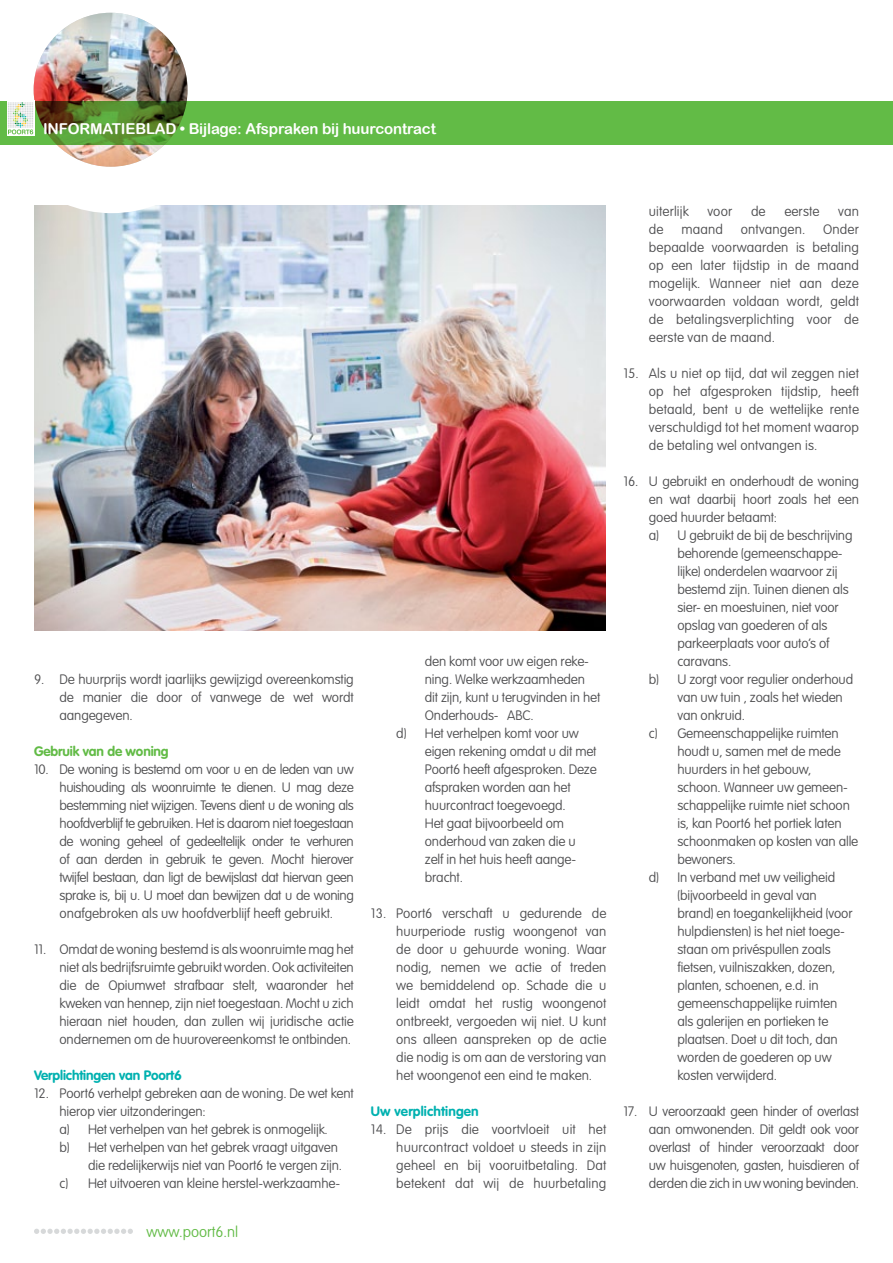
<style>
.page{position:relative;width:893px;height:1263px;background:#fff}
.page>*{position:absolute;margin:0;border:0;box-sizing:border-box;transform-origin:0 0}
.t1{font:15px "Arial Rounded MT Bold";letter-spacing:-.01em;color:#fff}
.t2{font:100 15px "VAG Rounded Std";color:#62bb46}
.t3{font:100 13.5px/18px "VAG Rounded Std";letter-spacing:-.01em;color:#4d4d4f;text-align:justify}
.t4{font:700 13.5px "VAG Rounded Std";letter-spacing:-.01em;color:#00b1b0}
.t5{font:100 13.5px "VAG Rounded Std";letter-spacing:.01em;color:#4d4d4f}
.t6{font:700 13.5px "VAG Rounded Std";letter-spacing:-.01em;color:#62bb46}
.t7{font:700 13.5px "VAG Rounded Std";letter-spacing:.01em;color:#00b1b0}
</style>
<div class="page">
<img style="left:34px;top:205px;width:572px;height:425px">
<svg style="left:33px;top:12px;width:201px;height:201px"></svg>
<img style="left:34px;top:13px;width:154px;height:154px;border-radius:77px">
<svg style="left:0;top:101px;width:893px;height:44px;background:#5fb041"></svg>
<svg style="left:7px;top:101px;width:27px;height:35px"></svg>
<svg style="left:8px;top:102px;width:25px;height:32px"></svg>
<svg style="left:34px;top:1229px;width:99px;height:5px"></svg>
<p class="t1" style="left:43px;top:120px;width:395px">Informati eBLAD • Bijlage: Afspraken bij huurcontract</p>
<p class="t3" style="left:60px;top:670px;width:296px;text-indent:-26px">9. De huurprijs wordt jaarlijks gewijzigd overeenkomstig de manier die door of vanwege de wet wordt aangegeven.</p>
<p class="t6" style="left:34px;top:743px;width:136px">Gebruik van de woning</p>
<p class="t3" style="left:60px;top:760px;width:296px;text-indent:-26px">10. De woning is bestemd om voor u en de leden van uw huishouding als woonruimte te dienen. U mag deze bestemming niet wijzigen. Tevens dient u de woning als hoofdverblijf te gebruiken. Het is daarom niet toegestaan de woning geheel of gedeeltelijk onder te verhuren of aan derden in gebruik te geven. Mocht hierover twijfel bestaan, dan ligt de bewijslast dat hiervan geen sprake is, bij u. U moet dan bewijzen dat u de woning onafgebroken als uw hoofdverblijf heeft gebruikt.</p>
<p class="t3" style="left:60px;top:940px;width:296px;text-indent:-26px">11. Omdat de woning bestemd is als woonruimte mag het niet als bedrijfsruimte gebruikt worden. Ook activiteiten die de Opiumwet strafbaar stelt, waaronder het kweken van hennep, zijn niet toegestaan. Mocht u zich hieraan niet houden, dan zullen wij juridische actie ondernemen om de huurovereenkomst te ontbinden.</p>
<p class="t4" style="left:34px;top:1067px;width:149px">Verplichtingen van Poort6</p>
<p class="t3" style="left:60px;top:1084px;width:296px;text-align:left;text-indent:-26px">12. Poort6 verhelpt gebreken aan de woning. De wet kent hierop vier uitzonderingen:<br>a) Het verhelpen van het gebrek is onmogelijk.<br>b) Het verhelpen van het gebrek vraagt uitgaven</p>
<p class="t3" style="left:60px;top:1156px;width:284px;text-align:right">die redelijkerwijs niet van Poort6 te vergen zijn.<br>c) Het uitvoeren van kleine herstel-werkzaamhe-</p>
<p class="t2" style="left:146px;top:1223px;width:93px">www.poort6.nl</p>
<p class="t3" style="left:425px;top:653px;width:166px">den komt voor uw eigen reke-</p>
<p class="t3" style="left:425px;top:671px;width:162px">ning. Welke werkzaamheden</p>
<p class="t3" style="left:425px;top:689px;width:177px">dit zijn, kunt u terugvinden in het</p>
<p class="t3" style="left:425px;top:707px;width:110px">Onderhouds- ABC.</p>
<p class="t3" style="left:396px;top:725px;width:184px">d) Het verhelpen komt voor uw</p>
<p class="t3" style="left:425px;top:743px;width:173px">eigen rekening omdat u dit met</p>
<p class="t3" style="left:425px;top:761px;width:174px">Poort6 heeft afgesproken. Deze</p>
<p class="t3" style="left:425px;top:779px;width:147px">afspraken worden aan het</p>
<p class="t3" style="left:425px;top:797px;width:143px">huurcontract toegevoegd.</p>
<p class="t3" style="left:425px;top:815px;width:141px">Het gaat bijvoorbeeld om</p>
<p class="t3" style="left:425px;top:833px;width:152px">onderhoud van zaken die u</p>
<p class="t3" style="left:425px;top:851px;width:153px">zelf in het huis heeft aange-</p>
<p class="t3" style="left:425px;top:869px;width:40px">bracht.</p>
<p class="t3" style="left:396px;top:905px;width:212px;text-indent:-26px">13. Poort6 verschaft u gedurende de huurperiode rustig woongenot van de door u gehuurde woning. Waar nodig, nemen we actie of treden we bemiddelend op. Schade die u leidt omdat het rustig woongenot ontbreekt, vergoeden wij niet. U kunt ons alleen aanspreken op de actie die nodig is om aan de verstoring van het woongenot een eind te maken.</p>
<p class="t7" style="left:371px;top:1103px;width:110px">Uw verplichtingen</p>
<p class="t3" style="left:396px;top:1121px;width:212px;text-indent:-26px">14. De prijs die voortvloeit uit het huurcontract voldoet u steeds in zijn geheel en bij vooruitbetaling. Dat betekent dat wij de huurbetaling</p>
<p class="t5" style="left:649px;top:203px;width:41px">uiterlijk</p>
<p class="t3" style="left:707px;top:203px;width:26px">voor</p>
<p class="t3" style="left:751px;top:203px;width:16px">de</p>
<p class="t3" style="left:784px;top:203px;width:37px">eerste</p>
<p class="t3" style="left:838px;top:203px;width:22px">van</p>
<p class="t3" style="left:649px;top:221px;width:16px">de</p>
<p class="t3" style="left:681px;top:221px;width:43px">maand</p>
<p class="t5" style="left:741px;top:221px;width:66px">ontvangen.</p>
<p class="t3" style="left:649px;top:221px;width:212px;text-indent:174px">Onder bepaalde voorwaarden is betaling op een later tijdstip in de maand mogelijk. Wanneer niet aan deze voorwaarden voldaan wordt, geldt de betalingsverplichting voor de eerste van de maand.</p>
<p class="t3" style="left:649px;top:365px;width:212px;text-indent:-26px">15. Als u niet op tijd, dat wil zeggen niet op het afgesproken tijdstip, heeft betaald, bent u de wettelijke rente verschuldigd tot het moment waarop de betaling wel ontvangen is.</p>
<p class="t3" style="left:623px;top:473px;width:237px">16. U gebruikt en onderhoudt de woning</p>
<p class="t3" style="left:649px;top:491px;width:212px">en wat daarbij hoort zoals het een</p>
<p class="t3" style="left:649px;top:509px;width:130px">goed huurder betaamt:</p>
<p class="t3" style="left:649px;top:527px;width:205px">a) U gebruikt de bij de beschrijving</p>
<p class="t3" style="left:677px;top:545px;width:167px">behorende (gemeenschappe-</p>
<p class="t3" style="left:677px;top:563px;width:162px">lijke) onderdelen waarvoor zij</p>
<p class="t3" style="left:677px;top:581px;width:173px">bestemd zijn. Tuinen dienen als</p>
<p class="t3" style="left:677px;top:599px;width:163px">sier- en moestuinen, niet voor</p>
<p class="t3" style="left:677px;top:617px;width:152px">opslag van goederen of als</p>
<p class="t3" style="left:677px;top:635px;width:154px">parkeerplaats voor auto’s of</p>
<p class="t3" style="left:677px;top:653px;width:55px">caravans.</p>
<p class="t3" style="left:649px;top:671px;width:206px">b) U zorgt voor regulier onderhoud</p>
<p class="t3" style="left:677px;top:689px;width:167px">van uw tuin , zoals het wieden</p>
<p class="t3" style="left:677px;top:707px;width:69px">van onkruid.</p>
<p class="t3" style="left:649px;top:725px;width:191px">c) Gemeenschappelijke ruimten</p>
<p class="t3" style="left:677px;top:743px;width:165px">houdt u, samen met de mede</p>
<p class="t3" style="left:677px;top:761px;width:136px">huurders in het gebouw,</p>
<p class="t3" style="left:677px;top:779px;width:172px">schoon. Wanneer uw gemeen-</p>
<p class="t3" style="left:677px;top:796px;width:174px">schappelijke ruimte niet schoon</p>
<p class="t3" style="left:677px;top:814px;width:166px">is, kan Poort6 het portiek laten</p>
<p class="t3" style="left:677px;top:832px;width:182px">schoonmaken op kosten van alle</p>
<p class="t3" style="left:677px;top:850px;width:60px">bewoners.</p>
<p class="t3" style="left:649px;top:868px;width:188px">d) In verband met uw veiligheid</p>
<p class="t3" style="left:677px;top:886px;width:141px">(bijvoorbeeld in geval van</p>
<p class="t3" style="left:677px;top:904px;width:177px">brand) en toegankelijkheid (voor</p>
<p class="t3" style="left:677px;top:922px;width:169px">hulpdiensten) is het niet toege-</p>
<p class="t3" style="left:677px;top:940px;width:155px">staan om privéspullen zoals</p>
<p class="t3" style="left:677px;top:958px;width:160px">fietsen, vuilniszakken, dozen,</p>
<p class="t3" style="left:677px;top:976px;width:143px">planten, schoenen, e.d. in</p>
<p class="t3" style="left:677px;top:994px;width:161px">gemeenschappelijke ruimten</p>
<p class="t3" style="left:677px;top:1012px;width:152px">als galerijen en portieken te</p>
<p class="t3" style="left:677px;top:1030px;width:162px">plaatsen. Doet u dit toch, dan</p>
<p class="t3" style="left:677px;top:1048px;width:156px">worden de goederen op uw</p>
<p class="t3" style="left:677px;top:1066px;width:101px">kosten verwijderd.</p>
<p class="t3" style="left:649px;top:1102px;width:212px;text-indent:-26px">17. U veroorzaakt geen hinder of overlast aan omwonenden. Dit geldt ook voor overlast of hinder veroorzaakt door uw huisgenoten, gasten, huisdieren of derden die zich in uw woning bevinden.</p>
</div>
